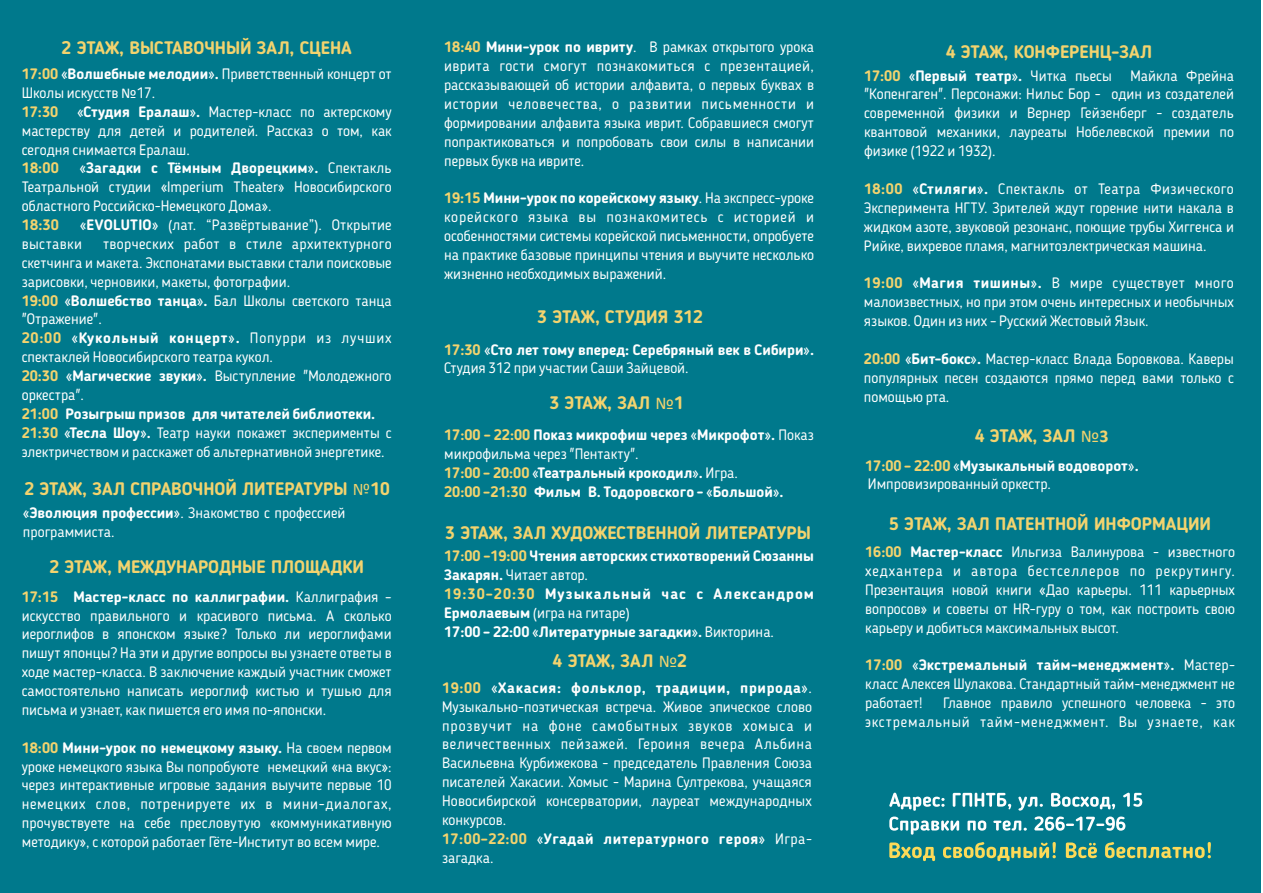
<style>
.page{position:relative;width:1263px;height:893px;background:#fff}
.page>*{position:absolute;margin:0;border:0;box-sizing:border-box;transform-origin:0 0}
.t1{font:700 18px "Blogger Sans";color:#f3d36e}
.t2{font:15px/18.9px "Blogger Sans";color:#fefefe;text-align:justify}
.t3{font:700 15px/18.9px "Blogger Sans";color:#fefefe}
.t4{font:15px/18.9px "Blogger Sans";letter-spacing:.045em;color:#fefefe;text-align:right}
.t5{font:700 15px "Blogger Sans";letter-spacing:.01em;color:#f3d36e}
.s1{font-weight:700;color:#f3d36e}
.s2{font-weight:700}
.s3{font-family:"Calibri"}
.s4{font-family:"Verdana";font-weight:400;font-size:15px}
.s5{color:#f3d36e}
.s6{font-weight:400}
.s7{font-family:"Calibri";font-weight:400}
</style>
<div class="page">
<div style="left:0;top:0;width:1260px;height:892px;background:#00798c"></div>
<svg style="left:889px;top:842px;width:322px;height:19px"></svg>
<svg style="left:889px;top:793px;width:253px;height:42px"></svg>
<p class="t1" style="left:62px;top:41px;width:292px">2 ЭТАЖ, ВЫСТАВОЧНЫЙ ЗАЛ, СЦЕНА</p>
<p class="t2" style="left:22px;top:65px;width:371px;text-align:left"><span class="s1">17:00</span> <span class="s2">«Волшебные мелодии».</span> Приветственный концерт от<br>Школы искусств <span class="s3">№</span>17.<br><span class="s1">17:30</span></p>
<p class="t2" style="left:22px;top:103px;width:371px;text-indent:55px"><span class="s2">«Студия Ералаш».</span> Мастер-класс по актерскому мастерству для детей и родителей. Рассказ о том, как сегодня снимается Ералаш.</p>
<p class="t5" style="left:22px;top:162px;width:39px">18:00</p>
<p class="t2" style="left:22px;top:160px;width:371px;text-indent:58px"><span class="s2">«Загадки с Тёмным Дворецким».</span> Спектакль Театральной студии «Imperium Theater» Новосибирского областного Российско-Немецкого Дома».</p>
<p class="t5" style="left:22px;top:219px;width:39px">18:30</p>
<p class="t2" style="left:22px;top:217px;width:371px;text-indent:58px"><span class="s2">«EVOLUTIO»</span> (лат. “Развёртывание”). Открытие выставки</p>
<p class="t2" style="left:22px;top:236px;width:371px;text-align:left;text-indent:81px">творческих работ в стиле архитектурного скетчинга и макета. Экспонатами выставки стали поисковые зарисовки, черновики, макеты, фотографии.<br><span class="s1">19:00</span> <span class="s2">«Волшебство танца».</span> Бал Школы светского танца "Отражение".<br><span class="s1">20:00</span> <span class="s2">«Кукольный концерт».</span> Попурри из лучших спектаклей Новосибирского театра кукол.<br><span class="s1">20:30</span> <span class="s2">«Магические звуки».</span> Выступление "Молодежного оркестра".<br><span class="s1">21:00</span> <span class="s2">Розыгрыш призов для читателей библиотеки.<br></span><span class="s1">21:30</span> <span class="s2">«Тесла Шоу».</span> Театр науки покажет эксперименты с электричеством и расскажет об альтернативной энергетике.</p>
<p class="t1" style="left:25px;top:482px;width:367px">2 ЭТАЖ, ЗАЛ СПРАВОЧНОЙ ЛИТЕРАТУРЫ <span class="s4">№</span>10</p>
<p class="t2" style="left:23px;top:505px;width:324px"><span class="s2">«Эволюция профессии»</span>. Знакомство с профессией программиста.</p>
<p class="t1" style="left:49px;top:559px;width:316px">2 ЭТАЖ, МЕЖДУНАРОДНЫЕ ПЛОЩАДКИ</p>
<p class="t2" style="left:22px;top:588px;width:371px"><span class="s1">17:15</span> <span class="s2">Мастер-класс по каллиграфии.</span> Каллиграфия – искусство правильного и красивого письма. А сколько иероглифов в японском языке? Только ли иероглифами пишут японцы? На эти и другие вопросы вы узнаете ответы в ходе мастер-класса. В заключение каждый участник сможет самостоятельно написать иероглиф кистью и тушью для письма и узнает, как пишется его имя по-японски.</p>
<p class="t2" style="left:22px;top:739px;width:371px"><span class="s1">18:00</span> <span class="s2">Мини-урок по немецкому языку.</span> На своем первом уроке немецкого языка Вы попробуюте немецкий «на вкус»: через интерактивные игровые задания выучите первые 10 немецких слов, потренируете их в мини-диалогах, прочувствуете на себе пресловутую «коммуникативную методику», с которой работает Гёте-Институт во всем мире.</p>
<p class="t2" style="left:444px;top:39px;width:371px"><span class="s1">18:40</span> <span class="s2">Мини-урок по ивриту</span>. В рамках открытого урока иврита гости смогут познакомиться с презентацией, рассказывающей об истории алфавита, о первых буквах в истории человечества, о развитии письменности и формировании алфавита языка иврит. Собравшиеся смогут попрактиковаться и попробовать свои силы в написании первых букв на иврите.</p>
<p class="t2" style="left:444px;top:190px;width:371px"><span class="s1">19:15</span> <span class="s2">Мини-урок по корейскому языку</span>. На экспресс-уроке корейского языка вы познакомитесь с историей и особенностями системы корейской письменности, опробуете на практике базовые принципы чтения и выучите несколько жизненно необходимых выражений.</p>
<p class="t1" style="left:537px;top:310px;width:167px">3 ЭТАЖ, СТУДИЯ 312</p>
<p class="t3" style="left:444px;top:341px;width:371px"><span class="s5">17:30</span> «Сто лет тому вперед: Серебряный век в Сибири».<br><span class="s6">Студия 312 при участии Саши Зайцевой.</span></p>
<p class="t1" style="left:549px;top:395px;width:136px">3 ЭТАЖ, ЗАЛ <span class="s7">№</span>1</p>
<p class="t3" style="left:444px;top:427px;width:371px"><span class="s5">17:00 – 22:00</span> Показ микрофиш через «Микрофот». <span class="s6">Показ микрофильма через "Пентакту".<br></span><span class="s5">17:00 – 20:00</span> «Театральный крокодил». <span class="s6">Игра.<br></span><span class="s5">20:00 –21:30</span> Фильм В. Тодоровского - «Большой».</p>
<p class="t1" style="left:445px;top:525px;width:367px">3 ЭТАЖ, ЗАЛ ХУДОЖЕСТВЕННОЙ ЛИТЕРАТУРЫ</p>
<p class="t3" style="left:444px;top:548px;width:371px"><span class="s5">17:00 –19:00</span> Чтения авторских стихотворений Сюзанны Закарян. <span class="s6">Читает автор.<br></span><span class="s5">19:30–20:30</span> Музыкальный час с Александром Ермолаевым <span class="s6">(игра на гитаре)<br></span>17:00 – 22:00 «Литературные загадки». <span class="s6">Викторина.</span></p>
<p class="t1" style="left:553px;top:654px;width:136px">4 ЭТАЖ, ЗАЛ <span class="s7">№</span>2</p>
<p class="t2" style="left:442px;top:679px;width:371px;text-align:left"><span class="s1">19:00</span> <span class="s2">«Хакасия: фольклор, традиции, природа»</span>.<br>Музыкально-поэтическая встреча. Живое эпическое слово прозвучит на фоне самобытных звуков хомыса и величественных пейзажей. Героиня вечера Альбина Васильевна Курбижекова - председатель Правления Союза писателей Хакасии. Хомыс - Марина Султрекова, учащаяся Новосибирской консерватории, лауреат международных конкурсов.<br><span class="s1">17:00–22:00</span> <span class="s2">«Угадай литературного героя»</span> Игра&shy;загадка.</p>
<p class="t1" style="left:946px;top:44px;width:208px">4 ЭТАЖ, КОНФЕРЕНЦ-ЗАЛ</p>
<p class="t2" style="left:864px;top:67px;width:371px"><span class="s1">17:00</span> <span class="s2">«Первый театр».</span> Читка пьесы Майкла Фрейна "Копенгаген". Персонажи: Нильс Бор - один из создателей современной физики и Вернер Гейзенберг - создатель квантовой механики, лауреаты Нобелевской премии по физике (1922 и 1932).</p>
<p class="t2" style="left:864px;top:181px;width:371px"><span class="s1">18:00</span> <span class="s2">«Стиляги».</span> Спектакль от Театра Физического Эксперимента НГТУ. Зрителей ждут горение нити накала в жидком азоте, звуковой резонанс, поющие трубы Хиггенса и Рийке, вихревое пламя, магнитоэлектрическая машина.</p>
<p class="t2" style="left:864px;top:275px;width:371px"><span class="s1">19:00</span> <span class="s2">«Магия тишины».</span> В мире существует много малоизвестных, но при этом очень интересных и необычных языков. Один из них – Русский Жестовый Язык.</p>
<p class="t2" style="left:864px;top:351px;width:371px"><span class="s1">20:00</span> <span class="s2">«Бит-бокс».</span> Мастер-класс Влада Боровкова. Каверы популярных песен создаются прямо перед вами только с помощью рта.</p>
<p class="t1" style="left:975px;top:429px;width:135px">4 ЭТАЖ, ЗАЛ <span class="s7">№</span><span class="s3">3</span></p>
<p class="t2" style="left:865px;top:457px;width:275px"><span class="s1">17:00 – 22:00</span> <span class="s2">«Музыкальный водоворот».<br></span>Импровизированный оркестр.</p>
<p class="t1" style="left:889px;top:516px;width:323px">5 ЭТАЖ, ЗАЛ ПАТЕНТНОЙ ИНФОРМАЦИИ</p>
<p class="t2" style="left:865px;top:544px;width:371px"><span class="s1">16:00</span> <span class="s2">Мастер-класс</span> Ильгиза Валинурова - известного хедхантера и автора бестселлеров по рекрутингу.<br>Презентация новой книги «Дао карьеры. 111 карьерных вопросов» и советы от HR-гуру о том, как построить свою карьеру и добиться максимальных высот.</p>
<p class="t2" style="left:865px;top:657px;width:371px"><span class="s1">17:00</span> <span class="s2">«Экстремальный тайм-менеджмент».</span> Мастер&shy;класс Алексея Шулакова. Стандартный тайм-менеджмент не работает!</p>
<p class="t4" style="left:865px;top:695px;width:371px">Главное правило успешного человека - это экстремальный тайм-менеджмент. Вы узнаете, как</p>
</div>
